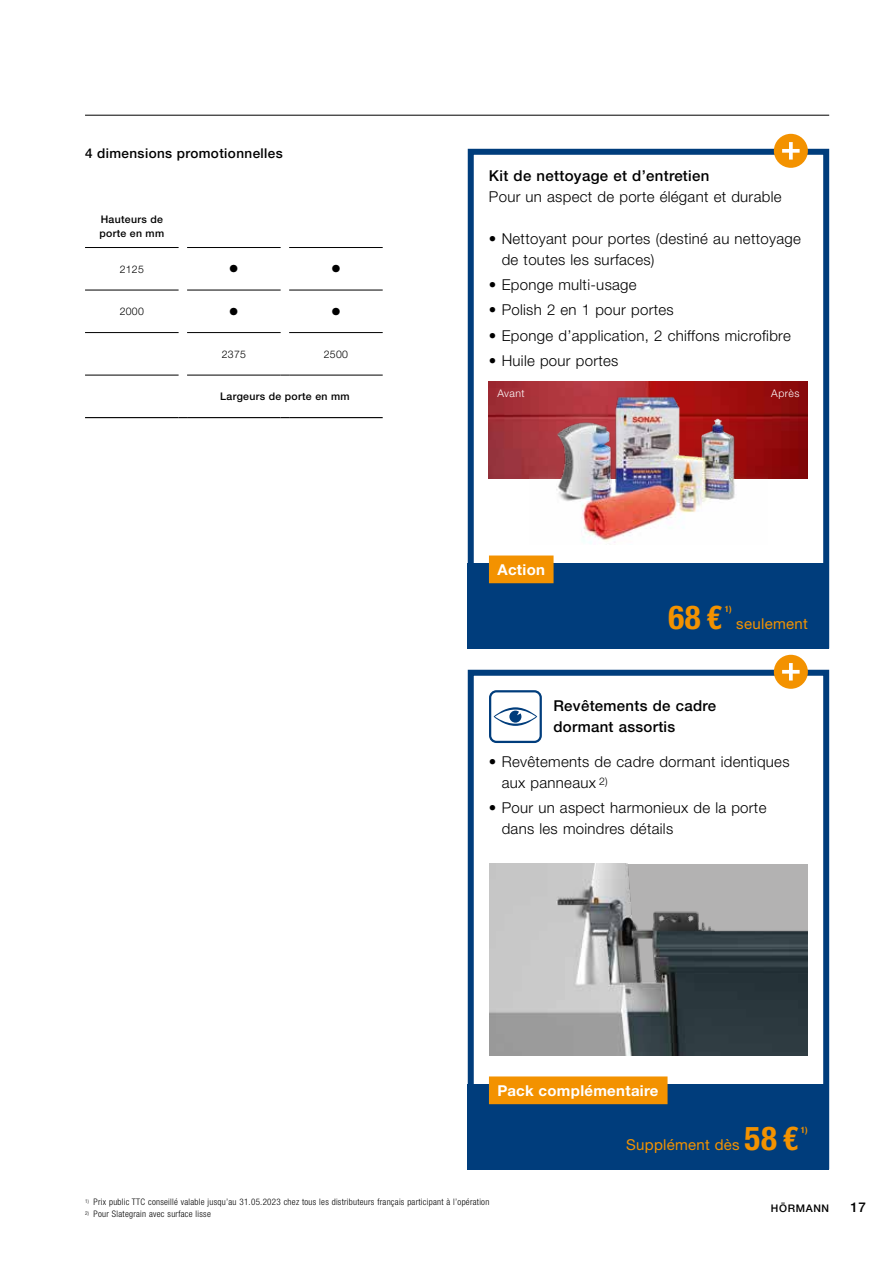
<style>
.page{position:relative;width:893px;height:1263px;background:#fff}
.page>*{position:absolute;margin:0;border:0;box-sizing:border-box;transform-origin:0 0}
.t1{font:700 condensed 33px "Hoermann Helvetica Neue";color:#f39200}
.t2{font:300 21px "Hoermann Helvetica Neue";color:#000}
.t3{font:300 15px/21px "Hoermann Helvetica Neue";letter-spacing:.02em;color:#000}
.t4{font:500 15px/21px "Hoermann Helvetica Neue";letter-spacing:.02em;color:#000}
.t5{font:15px "Hoermann Helvetica Neue Rm";letter-spacing:.02em;color:#f39200}
.t6{font:700 15px "Hoermann Helvetica Neue";letter-spacing:.02em;color:#fff}
.t7{font:500 13.5px "Hoermann Helvetica Neue";letter-spacing:.03em;color:#000}
.t8{font:500 10.5px/13.5px "Hoermann Helvetica Neue";letter-spacing:.03em;color:#000}
.t9{font:300 10.5px "Hoermann Helvetica Neue";letter-spacing:.03em;color:#000}
.t10{font:300 10.5px "Hoermann Helvetica Neue";letter-spacing:.04em;color:#fff}
.t11{font:500 10.5px "Hoermann Helvetica Neue";letter-spacing:.06em;color:#000}
.t12{font:300 condensed 9px "Hoermann Helvetica Neue";letter-spacing:.03em;color:#000}
.t13{font:700 condensed 8.7px "Hoermann Helvetica Neue";color:#f39200}
.s1{font-family:"Hoermann Helvetica Neue";font-weight:700;font-stretch:condensed;font-size:33px}
</style>
<div class="page">
<img style="left:489px;top:381px;width:319px;height:97px">
<img style="left:530px;top:393px;width:237px;height:151px">
<img style="left:489px;top:864px;width:319px;height:191px">
<div style="left:468px;top:149px;width:361px;height:499px;border:6px solid #003d7c"></div>
<div style="left:774px;top:134px;width:34px;height:34px;background:#f39200;border-radius:50%"></div>
<svg style="left:782px;top:142px;width:18px;height:18px"></svg>
<div style="left:468px;top:670px;width:361px;height:499px;border:6px solid #003d7c"></div>
<div style="left:774px;top:655px;width:34px;height:34px;background:#f39200;border-radius:50%"></div>
<svg style="left:782px;top:663px;width:18px;height:17px"></svg>
<hr style="left:85px;top:247px;width:94px;height:1px;background:#000">
<hr style="left:187px;top:247px;width:94px;height:1px;background:#000">
<hr style="left:289px;top:247px;width:94px;height:1px;background:#000">
<hr style="left:85px;top:290px;width:94px;height:1px;background:#000">
<hr style="left:187px;top:290px;width:94px;height:1px;background:#000">
<hr style="left:289px;top:290px;width:94px;height:1px;background:#000">
<hr style="left:85px;top:332px;width:94px;height:1px;background:#000">
<hr style="left:187px;top:332px;width:94px;height:1px;background:#000">
<hr style="left:289px;top:332px;width:94px;height:1px;background:#000">
<hr style="left:85px;top:375px;width:94px;height:1px;background:#000">
<hr style="left:85px;top:417px;width:94px;height:1px;background:#000">
<hr style="left:187px;top:417px;width:94px;height:1px;background:#000">
<hr style="left:289px;top:417px;width:94px;height:1px;background:#000">
<hr style="left:187px;top:375px;width:94px;height:1px;background:#000">
<hr style="left:289px;top:375px;width:94px;height:1px;background:#000">
<div style="left:468px;top:563px;width:361px;height:85px;background:#003d7c"></div>
<div style="left:489px;top:555px;width:65px;height:28px;background:#f39200"></div>
<div style="left:468px;top:1084px;width:361px;height:85px;background:#003d7c"></div>
<div style="left:489px;top:1076px;width:178px;height:28px;background:#f39200"></div>
<div style="left:489px;top:690px;width:53px;height:53px;border:2px solid #003d7c;border-radius:6px"></div>
<svg style="left:494px;top:707px;width:43px;height:19px"></svg>
<hr style="left:85px;top:115px;width:744px;height:1px;background:#000">
<p class="t7" style="left:85px;top:144px;width:199px">4 dimensions promotionnelles</p>
<p class="t8" style="left:99px;top:212px;width:66px">Hauteurs de porte en mm</p>
<p class="t9" style="left:120px;top:261px;width:26px">2125</p>
<h2 class="t2" style="left:229px;top:254px;width:12px">•</h2>
<h2 class="t2" style="left:331px;top:254px;width:12px">•</h2>
<p class="t9" style="left:120px;top:304px;width:26px">2000</p>
<h2 class="t2" style="left:229px;top:297px;width:12px">•</h2>
<h2 class="t2" style="left:331px;top:297px;width:12px">•</h2>
<p class="t9" style="left:222px;top:346px;width:26px">2375</p>
<p class="t9" style="left:324px;top:346px;width:26px">2500</p>
<p class="t8" style="left:220px;top:389px;width:131px">Largeurs de porte en mm</p>
<p class="t4" style="left:489px;top:164px;width:222px">Kit de nettoyage et d’entretien</p>
<p class="t3" style="left:489px;top:185px;width:294px">Pour un aspect de porte élégant et durable</p>
<p class="t3" style="left:502px;top:227px;width:301px;text-indent:-13px">• Nettoyant pour portes (destiné au nettoyage de toutes les surfaces)</p>
<p class="t3" style="left:489px;top:273px;width:149px">• Eponge multi-usage</p>
<p class="t3" style="left:489px;top:298px;width:186px">• Polish 2 en 1 pour portes</p>
<p class="t3" style="left:489px;top:324px;width:303px">• Eponge d’application, 2 chiffons microfibre</p>
<p class="t3" style="left:489px;top:349px;width:131px">• Huile pour portes</p>
<p class="t10" style="left:497px;top:386px;width:29px">Avant</p>
<p class="t10" style="left:771px;top:386px;width:30px">Après</p>
<p class="t6" style="left:497px;top:559px;width:49px">Action</p>
<h1 class="t1" style="left:668px;top:595px;width:55px">68€</h1>
<p class="t13" style="left:725px;top:603px;width:8px">1)</p>
<p class="t5" style="left:736px;top:613px;width:73px">seulement</p>
<p class="t4" style="left:553px;top:695px;width:164px">Revêtements de cadre dormant assortis</p>
<p class="t3" style="left:502px;top:750px;width:289px;text-indent:-13px">• Revêtements de cadre dormant identiques aux panneaux <sup>2)</sup></p>
<p class="t3" style="left:502px;top:796px;width:266px;text-indent:-13px">• Pour un aspect harmonieux de la porte dans les moindres détails</p>
<p class="t6" style="left:497px;top:1079px;width:163px">Pack complémentaire</p>
<p class="t5" style="left:626px;top:1134px;width:174px">Supplément dès <span class="s1">58 €</span></p>
<p class="t13" style="left:801px;top:1124px;width:8px">1)</p>
<p class="t12" style="left:85px;top:1195px;width:406px"><sup>1)</sup> Prix public TTC conseillé valable jusqu’au 31.05.2023 chez tous les distributeurs français participant à l’opération</p>
<p class="t12" style="left:85px;top:1207px;width:127px"><sup>2)</sup> Pour Slategrain avec surface lisse</p>
<p class="t11" style="left:771px;top:1201px;width:60px">HÖRMANN</p>
<p class="t7" style="left:850px;top:1198px;width:17px">17</p>
</div>
